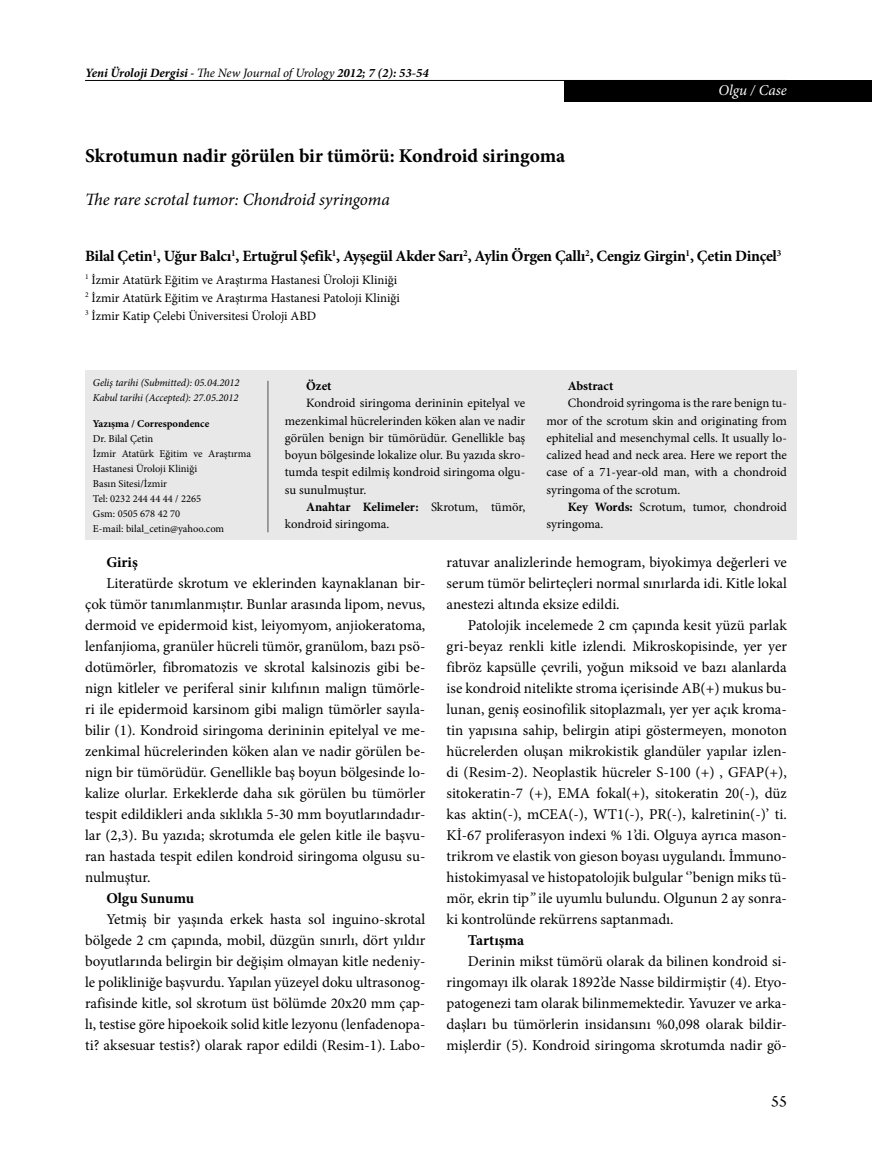
<style>
.page{position:relative;width:872px;height:1170px;background:#fff}
.page>*{position:absolute;margin:0;border:0;box-sizing:border-box;transform-origin:0 0}
.t1{font:700 19.5px "Minion Pro";color:#000}
.t2{font:italic 17.25px "Minion Pro";letter-spacing:-.01em;color:#000}
.t3{font:16.5px "Arno Pro";color:#000}
.t4{font:700 15.75px "Minion Pro";letter-spacing:-.02em;color:#000}
.t5{font:15px/21px "Minion Pro";color:#000;text-align:justify}
.t6{font:700 15px "Minion Pro";color:#000}
.t7{font:italic 15px "Minion Pro";color:#fff}
.t8{font:12.75px/17.2px "Minion Pro";letter-spacing:-.005em;color:#000}
.t9{font:italic 700 12.75px "Minion Pro";color:#000}
.t10{font:700 12.75px "Minion Pro";color:#000}
.t11{font:10.5px/15px "Minion Pro";color:#000}
.t12{font:italic 10.5px/15px "Minion Pro";letter-spacing:-.005em;color:#000}
.t13{font:700 10.5px "Minion Pro";color:#000}
.s1{font-stretch:condensed}
.s2{font-weight:400}
.s3{font-weight:700}
.s4{font-style:italic}
</style>
<div class="page">
<hr style="left:85px;top:80px;width:702px;height:1px;background:#000">
<div style="left:85px;top:370px;width:712px;height:170px;background:#e8e8e8"></div>
<hr style="left:267px;top:381px;width:2px;height:151px;background:#808285">
<div style="left:564px;top:80px;width:308px;height:21px;background:#000"></div>
<p class="t9" style="left:85px;top:63px;width:345px">Yeni Üroloji Dergisi <span class="s1">-</span> <span class="s2">The New Journal of Urology</span> 2012; 7 (2): 53-54</p>
<h1 class="t1" style="left:85px;top:142px;width:482px">Skrotumun nadir görülen bir tümörü: Kondroid siringoma</h1>
<p class="t2" style="left:85px;top:188px;width:306px">The rare scrotal tumor: Chondroid syringoma</p>
<p class="t7" style="left:718px;top:80px;width:70px">Olgu / Case</p>
<p class="t4" style="left:85px;top:245px;width:697px">Bilal Çetin<sup>1</sup>, Uğur Balcı<sup>1</sup>, Ertuğrul Şefik<sup>1</sup>, Ayşegül Akder Sarı<sup>2</sup>, Aylin Örgen Çallı<sup>2</sup>, Cengiz Girgin<sup>1</sup>, Çetin Dinçel<sup>3</sup></p>
<p class="t8" style="left:85px;top:270px;width:316px;line-height:18px"><sup>1</sup> İzmir Atatürk Eğitim ve Araştırma Hastanesi Üroloji Kliniği<br><sup>2</sup> İzmir Atatürk Eğitim ve Araştırma Hastanesi Patoloji Kliniği<br><sup>3</sup> İzmir Katip Çelebi Üniversitesi Üroloji ABD</p>
<p class="t12" style="left:93px;top:375px;width:148px">Geliş tarihi (Submitted): 05.04.2012<br>Kabul tarihi (Accepted): 27.05.2012</p>
<p class="t13" style="left:93px;top:416px;width:118px">Yazışma / Correspondence</p>
<p class="t11" style="left:93px;top:431px;width:159px">Dr. Bilal Çetin<br>İzmir Atatürk Eğitim ve Araştırma<br>Hastanesi Üroloji Kliniği<br>Basın Sitesi/İzmir<br>Tel: 0232 244 44 44 / 2265<br>Gsm: 0505 678 42 70<br>E-mail: bilal_cetin@yahoo.com</p>
<p class="t10" style="left:306px;top:377px;width:27px">Özet</p>
<p class="t8" style="left:285px;top:395px;width:242px;text-align:justify;text-indent:21px">Kondroid siringoma derininin epitelyal ve mezenkimal hücrelerinden köken alan ve nadir görülen benign bir tümörüdür. Genellikle baş boyun bölgesinde lokalize olur. Bu yazıda skro&shy;tumda tespit edilmiş kondroid siringoma olgu&shy;su sunulmuştur.</p>
<p class="t8" style="left:285px;top:498px;width:242px;text-indent:21px"><span class="s3">Anahtar Kelimeler:</span> Skrotum, tümör, kondroid siringoma.</p>
<p class="t10" style="left:568px;top:377px;width:47px">Abstract</p>
<p class="t8" style="left:546px;top:395px;width:242px;text-align:justify;text-indent:21px">Chondroid syringoma is the rare benign tu&shy;mor of the scrotum skin and originating from ephitelial and mesenchymal cells. It usually lo&shy;calized head and neck area. Here we report the case of a 71-year-old man, with a chondroid syringoma of the scrotum.</p>
<p class="t8" style="left:546px;top:498px;width:242px;text-indent:21px"><span class="s3">Key Words:</span> Scrotum, tumor, chondroid syringoma.</p>
<p class="t6" style="left:106px;top:551px;width:33px">Giriş</p>
<p class="t5" style="left:85px;top:572px;width:342px;text-indent:21px">Literatürde skrotum ve eklerinden kaynaklanan bir&shy;çok tümör tanımlanmıştır. Bunlar arasında lipom, nevus, dermoid ve epidermoid kist, leiyomyom, anjiokeratoma, lenfanjioma, granüler hücreli tümör, granülom, bazı psö&shy;dotümörler, fibromatozis ve skrotal kalsinozis gibi be&shy;nign kitleler ve periferal sinir kılıfının malign tümörle&shy;ri ile epidermoid karsinom gibi malign tümörler sayıla&shy;bilir (1). Kondroid siringoma derininin epitelyal ve me&shy;zenkimal hücrelerinden köken alan ve nadir görülen be&shy;nign bir tümörüdür. Genellikle baş boyun bölgesinde lo&shy;kalize olurlar. Erkeklerde daha sık görülen bu tümörler tespit edildikleri anda sıklıkla 5-30 mm boyutlarındadır&shy;lar (2,3). Bu yazıda; skrotumda ele gelen kitle ile başvu&shy;ran hastada tespit edilen kondroid siringoma olgusu su&shy;nulmuştur.</p>
<p class="t6" style="left:106px;top:887px;width:89px">Olgu Sunumu</p>
<p class="t5" style="left:85px;top:908px;width:342px;text-indent:21px">Yetmiş bir yaşında erkek hasta sol inguino-skrotal bölgede 2 cm çapında, mobil, düzgün sınırlı, dört yıldır boyutlarında belirgin bir değişim olmayan kitle nedeniy&shy;le polikliniğe başvurdu. Yapılan yüzeyel doku ultrasonog&shy;rafisinde kitle, sol skrotum üst bölümde 20x20 mm çap&shy;lı, testise göre hipoekoik solid kitle lezyonu (lenfadenopa&shy;ti? aksesuar testis?) olarak rapor edildi (Resim-1). Labo-</p>
<p class="t5" style="left:446px;top:551px;width:342px">ratuvar analizlerinde hemogram, biyokimya değerleri ve serum tümör belirteçleri normal sınırlarda idi. Kitle lokal anestezi altında eksize edildi.</p>
<p class="t5" style="left:446px;top:614px;width:342px;text-indent:21px">Patolojik incelemede 2 cm çapında kesit yüzü parlak gri-beyaz renkli kitle izlendi. Mikroskopisinde, yer yer fibröz kapsülle çevrili, yoğun miksoid ve bazı alanlarda ise kondroid nitelikte stroma içerisinde AB(+) mukus bu&shy;lunan, geniş eosinofilik sitoplazmalı, yer yer açık kroma&shy;tin yapısına sahip, belirgin atipi göstermeyen, monoton hücrelerden oluşan mikrokistik glandüler yapılar izlen&shy;di (Resim-2). Neoplastik hücreler S-100 (+) , GFAP(+), sitokeratin-7 (+), EMA fokal(+), sitokeratin 20(-), düz kas aktin(-), mCEA(-), WT1(-), PR(-), kalretinin(-)’ ti.<br>Kİ-67 proliferasyon indexi % 1’di. Olguya ayrıca mason&shy;trikrom ve elastik von gieson boyası uygulandı. İmmuno&shy;histokimyasal ve histopatolojik bulgular ‘’benign miks tü&shy;mör, ekrin tip<span class="s4">’’</span> ile uyumlu bulundu. Olgunun 2 ay sonra&shy;ki kontrolünde rekürrens saptanmadı.</p>
<p class="t6" style="left:468px;top:929px;width:58px">Tartışma</p>
<p class="t5" style="left:446px;top:950px;width:342px;text-indent:21px">Derinin mikst tümörü olarak da bilinen kondroid si&shy;ringomayı ilk olarak 1892’de Nasse bildirmiştir (4). Etyo&shy;patogenezi tam olarak bilinmemektedir. Yavuzer ve arka&shy;daşları bu tümörlerin insidansını %0,098 olarak bildir&shy;mişlerdir (5). Kondroid siringoma skrotumda nadir gö-</p>
<p class="t3" style="left:771px;top:1091px;width:17px">55</p>
</div>
